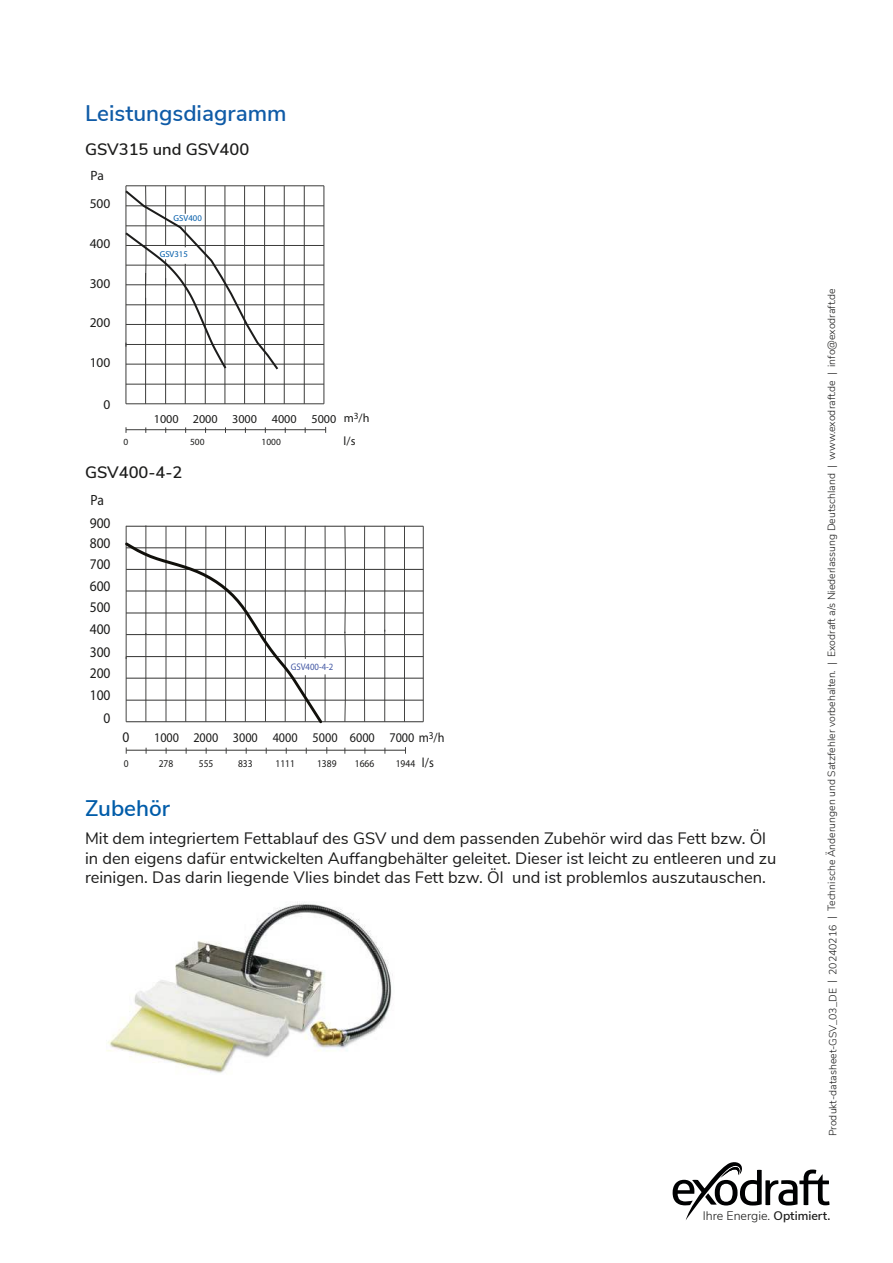
<style>
.page{position:relative;width:893px;height:1263px;background:#fff}
.page>*{position:absolute;margin:0;border:0;box-sizing:border-box;transform-origin:0 0}
.t1{font:600 22.5px "Nunito Sans";color:#0f5ba7}
.t2{font:600 22.5px "Nunito Sans";color:#005ca9}
.t3{font:16.5px/19.8px "Nunito Sans";color:#1c1c1b}
.t4{font:600 16.5px "Nunito Sans";color:#1c1c1b}
.t5{font:14.85px "Myriad Pro";color:#1c1c1b;scale:.91 1}
.t6{font:13.5px "Myriad Pro";color:#1c1c1b}
.t7{font:13.35px/24.5px "Myriad Pro";color:#1c1c1b;scale:.91 1}
.t8{font:300 12.45px "Nunito Sans";color:#1c1c1b}
.t9{font:12.15px/22.4px "Myriad Pro";color:#1c1c1b}
.t10{font:300 10.5px "Nunito Sans";color:#1c1c1b}
.t11{font:10.35px "Myriad Pro";color:#1c1c1b;scale:.91 1}
.t12{font:9.6px "Myriad Pro";color:#4257a3;scale:.91 1}
.t13{font:9.45px "Myriad Pro";color:#1c1c1b}
.t14{font:8.7px "Myriad Pro";color:#005ca9}
.s1{font-weight:600}
</style>
<div class="page">
<svg style="left:673px;top:1162px;width:156px;height:58px"></svg>
<img style="left:106px;top:902px;width:287px;height:171px">
<hr style="left:126px;top:721px;width:297px;height:1px;background:#3c3c3b">
<hr style="left:126px;top:700px;width:297px;height:1px;background:#3c3c3b">
<hr style="left:126px;top:613px;width:297px;height:1px;background:#3c3c3b">
<hr style="left:126px;top:569px;width:297px;height:1px;background:#3c3c3b">
<hr style="left:126px;top:526px;width:297px;height:1px;background:#3c3c3b">
<hr style="left:126px;top:678px;width:297px;height:1px;background:#3c3c3b">
<hr style="left:126px;top:634px;width:297px;height:1px;background:#3c3c3b">
<hr style="left:126px;top:591px;width:297px;height:1px;background:#3c3c3b">
<hr style="left:126px;top:547px;width:297px;height:1px;background:#3c3c3b">
<hr style="left:126px;top:656px;width:297px;height:1px;background:#3c3c3b">
<hr style="left:404px;top:526px;width:1px;height:196px;background:#3c3c3b">
<svg style="left:364px;top:525px;width:1px;height:197px"></svg>
<svg style="left:344px;top:525px;width:2px;height:197px"></svg>
<svg style="left:384px;top:525px;width:1px;height:197px"></svg>
<hr style="left:423px;top:526px;width:1px;height:196px;background:#3c3c3b">
<hr style="left:126px;top:750px;width:279px;height:1px;background:#3c3c3b">
<svg style="left:125px;top:525px;width:201px;height:199px"></svg>
<hr style="left:126px;top:403px;width:198px;height:1px;background:#3c3c3b">
<hr style="left:324px;top:186px;width:1px;height:218px;background:#3c3c3b">
<hr style="left:284px;top:186px;width:1px;height:218px;background:#3c3c3b">
<hr style="left:126px;top:384px;width:198px;height:1px;background:#3c3c3b">
<hr style="left:126px;top:304px;width:198px;height:1px;background:#3c3c3b">
<hr style="left:126px;top:265px;width:198px;height:1px;background:#3c3c3b">
<hr style="left:126px;top:225px;width:198px;height:1px;background:#3c3c3b">
<hr style="left:126px;top:364px;width:198px;height:1px;background:#3c3c3b">
<hr style="left:126px;top:324px;width:198px;height:1px;background:#3c3c3b">
<hr style="left:126px;top:284px;width:198px;height:1px;background:#3c3c3b">
<hr style="left:126px;top:245px;width:198px;height:1px;background:#3c3c3b">
<hr style="left:126px;top:205px;width:198px;height:1px;background:#3c3c3b">
<hr style="left:126px;top:344px;width:198px;height:1px;background:#3c3c3b">
<hr style="left:304px;top:186px;width:1px;height:218px;background:#3c3c3b">
<hr style="left:126px;top:185px;width:198px;height:1px;background:#3c3c3b">
<hr style="left:126px;top:429px;width:200px;height:1px;background:#3c3c3b">
<svg style="left:125px;top:185px;width:155px;height:219px"></svg>
<h1 class="t1" style="left:85px;top:105px;width:203px">Leistungsdiagramm</h1>
<p class="t4" style="left:85px;top:143px;width:166px">GSV315 und GSV400</p>
<p class="t6" style="left:91px;top:168px;width:15px">Pa</p>
<p class="t6" style="left:90px;top:195px;width:22px">500</p>
<p class="t6" style="left:90px;top:235px;width:22px">400</p>
<p class="t6" style="left:90px;top:275px;width:22px">300</p>
<p class="t6" style="left:90px;top:314px;width:22px">200</p>
<p class="t6" style="left:90px;top:354px;width:22px">100</p>
<p class="t6" style="left:104px;top:396px;width:8px">0</p>
<p class="t14" style="left:174px;top:213px;width:30px">GSV400</p>
<p class="t14" style="left:160px;top:249px;width:30px">GSV315</p>
<p class="t9" style="left:344px;top:407px;width:27px;text-indent:-190px">1000 2000 3000 4000 5000 m<sup>3</sup>/h l/s</p>
<p class="t13" style="left:124px;top:436px;width:6px">0</p>
<p class="t13" style="left:262px;top:436px;width:21px">1000</p>
<p class="t13" style="left:190px;top:436px;width:16px">500</p>
<p class="t4" style="left:85px;top:466px;width:99px">GSV400-4-2</p>
<p class="t5" style="left:91px;top:491px;width:16px">Pa</p>
<p class="t5" style="left:90px;top:514px;width:24px">900</p>
<p class="t5" style="left:90px;top:534px;width:24px">800</p>
<p class="t5" style="left:90px;top:556px;width:24px">700</p>
<p class="t5" style="left:90px;top:577px;width:24px">600</p>
<p class="t5" style="left:90px;top:598px;width:24px">500</p>
<p class="t5" style="left:90px;top:620px;width:24px">400</p>
<p class="t5" style="left:90px;top:643px;width:24px">300</p>
<p class="t5" style="left:90px;top:664px;width:24px">200</p>
<p class="t5" style="left:90px;top:686px;width:24px">100</p>
<p class="t5" style="left:104px;top:709px;width:9px">0</p>
<p class="t12" style="left:291px;top:661px;width:48px">GSV400-4-2</p>
<p class="t7" style="left:422px;top:725px;width:26px;text-indent:-268px">1000 2000 3000 4000 5000 6000 7000 m<sup>3</sup>/h l/s</p>
<p class="t5" style="left:123px;top:728px;width:9px">0</p>
<p class="t11" style="left:124px;top:757px;width:7px">0</p>
<p class="t11" style="left:275px;top:757px;width:23px">1111</p>
<p class="t11" style="left:317px;top:757px;width:23px">1389</p>
<p class="t11" style="left:355px;top:757px;width:23px">1666</p>
<p class="t11" style="left:396px;top:757px;width:23px">1944</p>
<p class="t11" style="left:159px;top:757px;width:18px">278</p>
<p class="t11" style="left:238px;top:757px;width:18px">833</p>
<p class="t11" style="left:199px;top:757px;width:18px">555</p>
<h1 class="t2" style="left:85px;top:800px;width:87px">Zubehör</h1>
<p class="t3" style="left:85px;top:828px;width:693px">Mit dem integriertem Fettablauf des GSV und dem passenden Zubehör wird das Fett bzw. Öl in den eigens dafür entwickelten Auffangbehälter geleitet. Dieser ist leicht zu entleeren und zu reinigen. Das darin liegende Vlies bindet das Fett bzw. Öl und ist problemlos auszutauschen.</p>
<p class="t10" style="left:826px;top:1136px;width:849px;rotate:-90deg">Produkt-datasheet-GSV_03_DE | 20240216 | Technische Änderungen und Satzfehler vorbehalten. | Exodraft a/s Niederlassung Deutschland | www.exodraft.de | info@exodraft.de</p>
<p class="t8" style="left:703px;top:1211px;width:129px">Ihre Energie. <span class="s1">Optimiert.</span></p>
</div>
